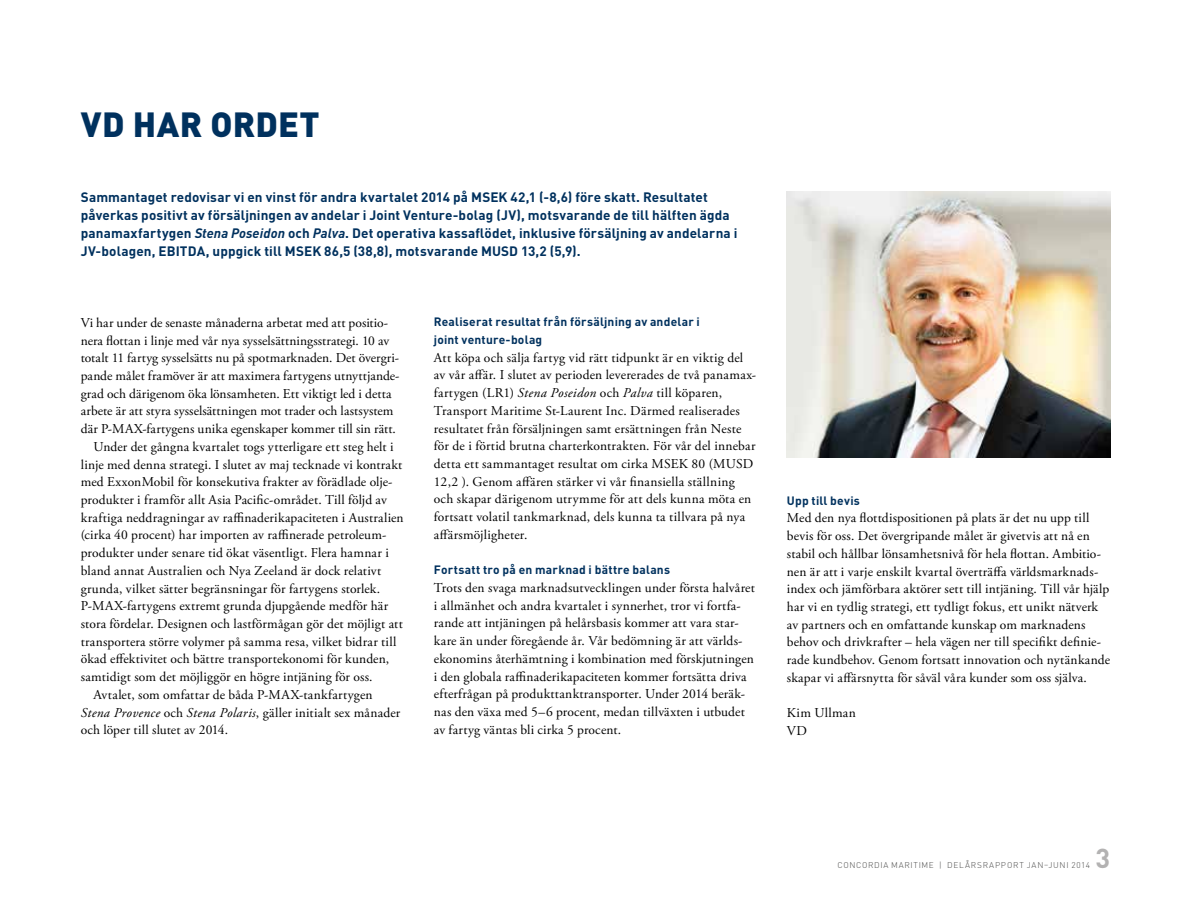
<style>
.page{position:relative;width:1191px;height:915px;background:#fff}
.page>*{position:absolute;margin:0;border:0;box-sizing:border-box;transform-origin:0 0}
.t1{font:900 34.5px "DINOT";letter-spacing:.01em;color:#00315e}
.t2{font:700 27px "DINOT";color:#b3b2b2}
.t3{font:13.5px/17.7px "Adobe Garamond Pro";letter-spacing:.01em;color:#000}
.t4{font:700 13.5px/18px "DINOT";letter-spacing:.01em;color:#00315e}
.t5{font:700 12px/17.7px "DINOT";letter-spacing:.02em;color:#00315e}
.t6{font:300 8.25px "DINOT";letter-spacing:.085em;color:#4a4a49}
.s1{font-style:italic}
</style>
<div class="page">
<img style="left:787px;top:191px;width:323px;height:266px">
<h1 class="t1" style="left:81px;top:101px;width:240px">VD HAR ORDET</h1>
<p class="t4" style="left:81px;top:187px;width:658px">Sammantaget redovisar vi en vinst för andra kvartalet 2014 på MSEK 42,1 (-8,6) före skatt. Resultatet påverkas positivt av försäljningen av andelar i Joint Venture-bolag (JV), motsvarande de till hälften ägda panamaxfartygen <span class="s1">Stena Poseidon</span> och <span class="s1">Palva</span>. Det operativa kassaflödet, inklusive försäljning av andelarna i JV-bolagen, EBITDA, uppgick till MSEK 86,5 (38,8), motsvarande MUSD 13,2 (5,9).</p>
<p class="t3" style="left:81px;top:314px;width:309px">Vi har under de senaste månaderna arbetat med att positio-</p>
<p class="t3" style="left:81px;top:332px;width:310px">nera flottan i linje med vår nya sysselsättningsstrategi. 10 av</p>
<p class="t3" style="left:81px;top:349px;width:320px">totalt 11 fartyg sysselsätts nu på spotmarknaden. Det övergri-</p>
<p class="t3" style="left:81px;top:367px;width:320px">pande målet framöver är att maximera fartygens utnyttjande-</p>
<p class="t3" style="left:81px;top:385px;width:312px">grad och därigenom öka lönsamheten. Ett viktigt led i detta</p>
<p class="t3" style="left:81px;top:402px;width:314px">arbete är att styra sysselsättningen mot trader och lastsystem</p>
<p class="t3" style="left:81px;top:420px;width:317px">där P-MAX-fartygens unika egenskaper kommer till sin rätt.</p>
<p class="t3" style="left:94px;top:438px;width:301px">Under det gångna kvartalet togs ytterligare ett steg helt i</p>
<p class="t3" style="left:81px;top:455px;width:323px">linje med denna strategi. I slutet av maj tecknade vi kontrakt</p>
<p class="t3" style="left:81px;top:473px;width:313px">med ExxonMobil för konsekutiva frakter av förädlade olje-</p>
<p class="t3" style="left:81px;top:491px;width:307px">produkter i framför allt Asia Pacific-området. Till följd av</p>
<p class="t3" style="left:81px;top:509px;width:324px">kraftiga neddragningar av raffinaderikapaciteten i Australien</p>
<p class="t3" style="left:81px;top:526px;width:307px">(cirka 40 procent) har importen av raffinerade petroleum-</p>
<p class="t3" style="left:81px;top:544px;width:309px">produkter under senare tid ökat väsentligt. Flera hamnar i</p>
<p class="t3" style="left:81px;top:562px;width:302px">bland annat Australien och Nya Zeeland är dock relativt</p>
<p class="t3" style="left:81px;top:579px;width:301px">grunda, vilket sätter begränsningar för fartygens storlek.</p>
<p class="t3" style="left:81px;top:597px;width:309px">P-MAX-fartygens extremt grunda djupgående medför här</p>
<p class="t3" style="left:81px;top:615px;width:323px">stora fördelar. Designen och lastförmågan gör det möjligt att</p>
<p class="t3" style="left:81px;top:632px;width:317px">transportera större volymer på samma resa, vilket bidrar till</p>
<p class="t3" style="left:81px;top:650px;width:310px">ökad effektivitet och bättre transportekonomi för kunden,</p>
<p class="t3" style="left:81px;top:668px;width:293px">samtidigt som det möjliggör en högre intjäning för oss.</p>
<p class="t3" style="left:94px;top:686px;width:280px">Avtalet, som omfattar de båda P-MAX-tankfartygen</p>
<p class="t3" style="left:81px;top:703px;width:321px"><span class="s1">Stena Provence</span> och <span class="s1">Stena Polaris</span>, gäller initialt sex månader</p>
<p class="t3" style="left:81px;top:721px;width:149px">och löper till slutet av 2014.</p>
<p class="t5" style="left:434px;top:312px;width:267px">Realiserat resultat från försäljning av andelar i joint venture-bolag</p>
<p class="t3" style="left:434px;top:349px;width:324px">Att köpa och sälja fartyg vid rätt tidpunkt är en viktig del av vår affär. I slutet av perioden levererades de två panamax&shy;fartygen (LR1) <span class="s1">Stena Poseidon</span> och <span class="s1">Palva</span> till köparen, Transport Maritime St-Laurent Inc. Därmed realiserades resultatet från försäljningen samt ersättningen från Neste för de i förtid brutna charterkontrakten. För vår del innebar detta ett sammantaget resultat om cirka MSEK 80 (MUSD 12,2 ). Genom affären stärker vi vår finansiella ställning och skapar därigenom utrymme för att dels kunna möta en fortsatt volatil tankmarknad, dels kunna ta tillvara på nya affärsmöjligheter.</p>
<p class="t5" style="left:434px;top:560px;width:238px">Fortsatt tro på en marknad i bättre balans</p>
<p class="t3" style="left:434px;top:579px;width:322px">Trots den svaga marknadsutvecklingen under första halvåret i allmänhet och andra kvartalet i synnerhet, tror vi fortfa&shy;rande att intjäningen på helårsbasis kommer att vara star&shy;kare än under föregående år. Vår bedömning är att världs&shy;ekonomins återhämtning i kombination med förskjutningen i den globala raffinaderikapaciteten kommer fortsätta driva efterfrågan på produkttanktransporter. Under 2014 beräk&shy;nas den växa med 5–6 procent, medan tillväxten i utbudet av fartyg väntas bli cirka 5 procent.</p>
<p class="t5" style="left:787px;top:491px;width:74px">Upp till bevis</p>
<p class="t3" style="left:787px;top:509px;width:325px">Med den nya flottdispositionen på plats är det nu upp till bevis för oss. Det övergripande målet är givetvis att nå en stabil och hållbar lönsamhetsnivå för hela flottan. Ambitio&shy;nen är att i varje enskilt kvartal överträffa världsmarknads&shy;index och jämförbara aktörer sett till intjäning. Till vår hjälp har vi en tydlig strategi, ett tydligt fokus, ett unikt nätverk av partners och en omfattande kunskap om marknadens behov och drivkrafter – hela vägen ner till specifikt definie&shy;rade kundbehov. Genom fortsatt innovation och nytänkande skapar vi affärsnytta för såväl våra kunder som oss själva.</p>
<p class="t3" style="left:787px;top:704px;width:70px">Kim Ullman<br>VD</p>
<p class="t6" style="left:837px;top:858px;width:254px">CONCORDIA MARITIME | DELÅRSRAPPORT JAN–JUNI 2014</p>
<h2 class="t2" style="left:1095px;top:839px;width:16px">3</h2>
</div>
